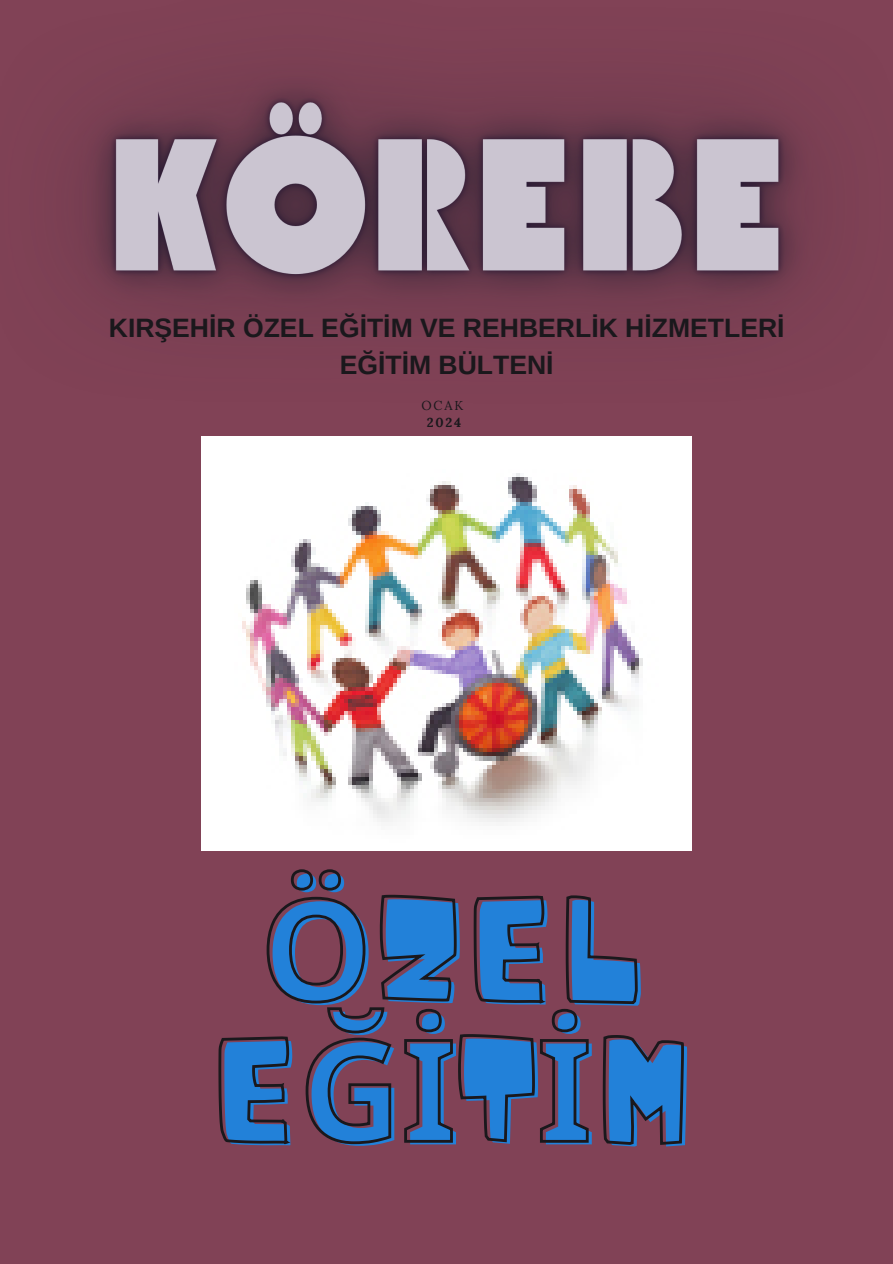
<style>
.page{position:relative;width:893px;height:1264px;background:#fff}
.page>*{position:absolute;margin:0;border:0;box-sizing:border-box;transform-origin:0 0}
.t1{font:141.15px/137.6px "Noot";color:#2281d9;text-align:center}
.t2{font:700 26.55px/37.2px "Arimo";color:#1a181c;text-align:center}
.t3{font:12.9px "Lora";color:#1a181c}
.t4{font:700 12.9px "Lora";color:#1a181c}
.s1{font-family:"Noto Sans";font-weight:700}
.s2{color:rgb(0 0 0/0)}
.s3{font-family:"Noto Sans";font-weight:700;color:rgb(0 0 0/0)}
</style>
<div class="page">
<div style="left:0;top:0;width:892px;height:1263px;background:#814256"></div>
<img style="left:201px;top:520px;width:400px;height:330px">
<img style="left:82px;top:78px;width:519px;height:442px">
<svg style="left:378px;top:821px;width:223px;height:183px"></svg>
<svg style="left:218px;top:867px;width:372px;height:278px"></svg>
<svg style="left:601px;top:101px;width:206px;height:1044px"></svg>
<p class="t2" style="left:109px;top:309px;width:677px">KIRŞEHİR ÖZEL EĞİTİM VE REHBERLİK HİZMETLERİ<br>EĞİTİM BÜLTENİ</p>
<p class="t3" style="left:421px;top:397px;width:43px">OCAK</p>
<p class="t4" style="left:426px;top:414px;width:36px">2024</p>
<h1 class="t1" style="left:207px;top:885px;width:486px"><span class="s1">Ö</span>ZEL<br><span class="s2">E</span><span class="s3">Ğİ</span><span class="s2">T</span><span class="s3">İ</span><span class="s2">M</span></h1>
</div>
